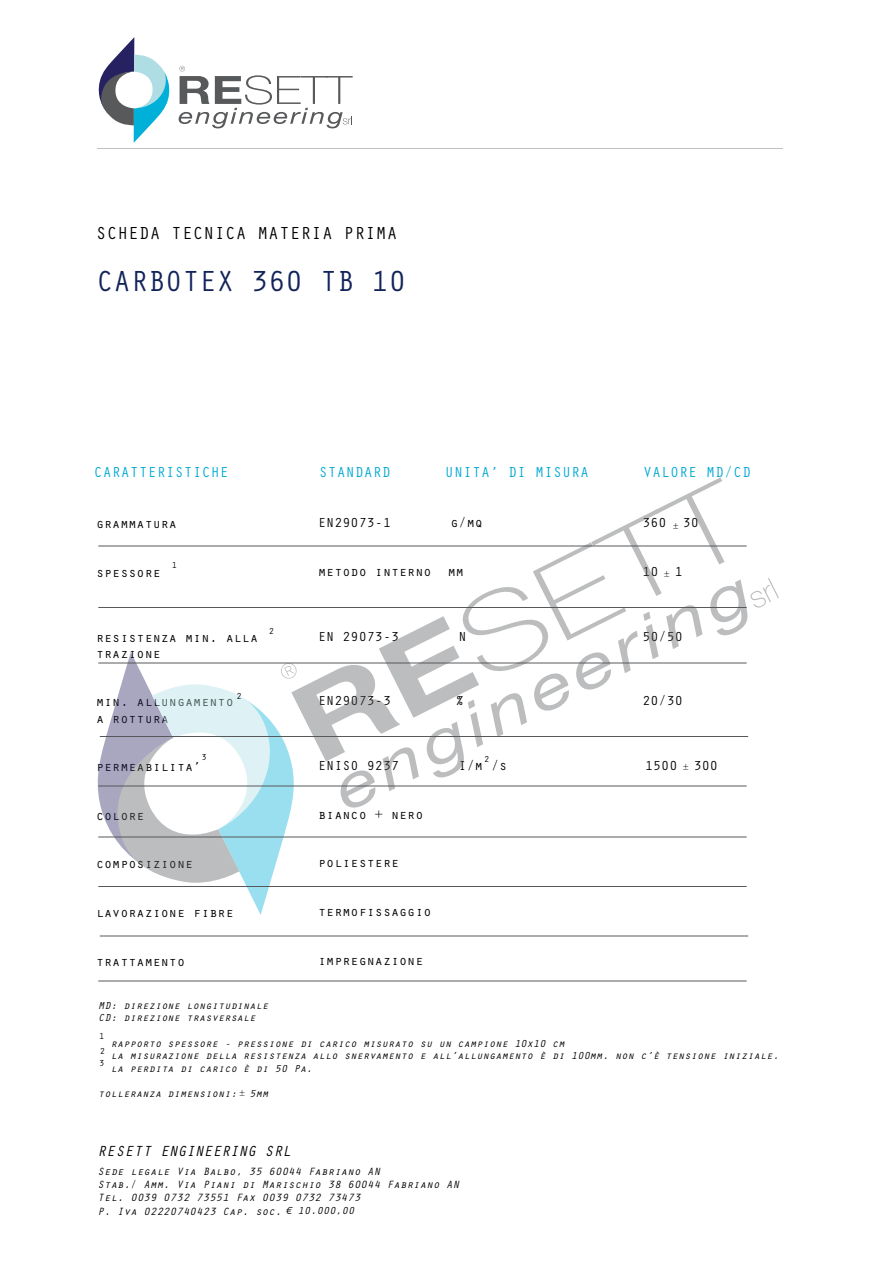
<style>
.page{position:relative;width:893px;height:1263px;background:#fff}
.page>*{position:absolute;margin:0;border:0;box-sizing:border-box;transform-origin:0 0}
.t1{font:30px "Orator Std";letter-spacing:-.025em;color:#12235a}
.t2{font:18px "Orator Std";color:#000}
.t3{font:italic 15.15px "Orator Std";letter-spacing:-.025em;color:#000}
.t4{font:15px "Orator Std";color:#00a9d2}
.t5{font:13.5px/16.2px "Orator Std";color:#000}
.t6{font:italic 10.8px/13px "Orator Std";color:#000}
.t7{font:italic 10.5px/12.6px "Orator Std";color:#000}
.t8{font:9px/12px "Orator Std";color:#000}
.t9{font:italic 9px "Orator Std";color:#000}
.s1{font-size:10.5px}
</style>
<div class="page">
<hr style="left:97px;top:148px;width:685px;height:1px;background:#c0c0c0">
<svg style="left:98px;top:37px;width:72px;height:106px"></svg>
<svg style="left:179px;top:66px;width:173px;height:62px"></svg>
<svg style="left:97px;top:477px;width:682px;height:438px"></svg>
<h2 class="t2" style="left:96px;top:220px;width:303px">SCHEDA TECNICA MATERIA PRIMA</h2>
<h1 class="t1" style="left:96px;top:260px;width:312px">CARBOTEX 360 TB 10</h1>
<p class="t4" style="left:94px;top:462px;width:136px">CARATTERISTICHE</p>
<p class="t4" style="left:319px;top:462px;width:74px">STANDARD</p>
<p class="t4" style="left:445px;top:462px;width:146px">UNITA’ DI MISURA</p>
<p class="t4" style="left:643px;top:462px;width:109px">VALORE MD/CD</p>
<p class="t5" style="left:96px;top:515px;width:82px">grammatura</p>
<p class="t5" style="left:318px;top:514px;width:74px">EN29073-1</p>
<p class="t5" style="left:450px;top:514px;width:34px">g/mq</p>
<p class="t5" style="left:642px;top:514px;width:58px">360 30</p>
<p class="t9" style="left:672px;top:519px;width:7px">±</p>
<p class="t5" style="left:96px;top:564px;width:66px">spessore</p>
<p class="t8" style="left:172px;top:559px;width:7px">1</p>
<p class="t5" style="left:318px;top:563px;width:147px">metodo interno mm</p>
<p class="t5" style="left:642px;top:563px;width:42px">10 1</p>
<p class="t9" style="left:663px;top:567px;width:7px">±</p>
<p class="t5" style="left:96px;top:628px;width:164px">resistenza min. alla trazione</p>
<p class="t8" style="left:269px;top:625px;width:7px">2</p>
<p class="t5" style="left:318px;top:627px;width:82px">EN 29073-3</p>
<p class="t5" style="left:458px;top:627px;width:10px">N</p>
<p class="t5" style="left:642px;top:627px;width:42px">50/50</p>
<p class="t8" style="left:236px;top:689px;width:7px">2</p>
<p class="t5" style="left:96px;top:693px;width:139px">min. allungamento a rottura</p>
<p class="t5" style="left:96px;top:758px;width:107px">permeabilita’</p>
<p class="t8" style="left:201px;top:751px;width:7px">3</p>
<p class="t5" style="left:96px;top:807px;width:50px">colore</p>
<p class="t5" style="left:318px;top:692px;width:74px">EN29073-3</p>
<p class="t5" style="left:456px;top:692px;width:10px">%</p>
<p class="t5" style="left:642px;top:692px;width:42px">20/30</p>
<p class="t8" style="left:484px;top:752px;width:7px">2</p>
<p class="t5" style="left:318px;top:757px;width:82px">ENISO 9237</p>
<p class="t5" style="left:458px;top:757px;width:50px">I/m /s</p>
<p class="t5" style="left:645px;top:757px;width:74px">1500 300</p>
<p class="t5" style="left:318px;top:806px;width:107px">bianco + nero</p>
<p class="t8" style="left:683px;top:761px;width:7px">±</p>
<p class="t5" style="left:96px;top:855px;width:99px">composizione</p>
<p class="t5" style="left:318px;top:854px;width:82px">poliestere</p>
<p class="t5" style="left:96px;top:904px;width:139px">lavorazione fibre</p>
<p class="t5" style="left:318px;top:903px;width:115px">termofissaggio</p>
<p class="t5" style="left:96px;top:952px;width:91px">trattamento</p>
<p class="t5" style="left:318px;top:951px;width:107px">impregnazione</p>
<p class="t7" style="left:98px;top:998px;width:172px">MD: direzione longitudinale<br>CD: direzione trasversale</p>
<p class="t7" style="left:111px;top:1036px;width:669px">rapporto spessore - pressione di carico misurato su un campione 10x10 cm<br>la misurazione della resistenza allo snervamento e all’allungamento è di 100mm. non c’è tensione iniziale. la perdita di carico è di 50 Pa.</p>
<p class="t7" style="left:98px;top:1087px;width:172px">tolleranza dimensioni: 5mm</p>
<p class="t8" style="left:99px;top:1030px;width:7px">1</p>
<p class="t8" style="left:99px;top:1044px;width:8px">2<br>3</p>
<p class="t8" style="left:240px;top:1087px;width:7px">±</p>
<p class="t3" style="left:97px;top:1140px;width:195px">RESETT ENGINEERING SRL</p>
<p class="t6" style="left:98px;top:1165px;width:363px">Sede legale Via Balbo, 35 60044 Fabriano AN<br>Stab./ Amm. Via Piani di Marischio 38 60044 Fabriano AN<br>Tel. 0039 0732 73551 Fax 0039 0732 73473</p>
<p class="t6" style="left:98px;top:1204px;width:258px">P. Iva 02220740423 Cap. soc. <span class="s1">€ 10.000,00</span></p>
</div>
